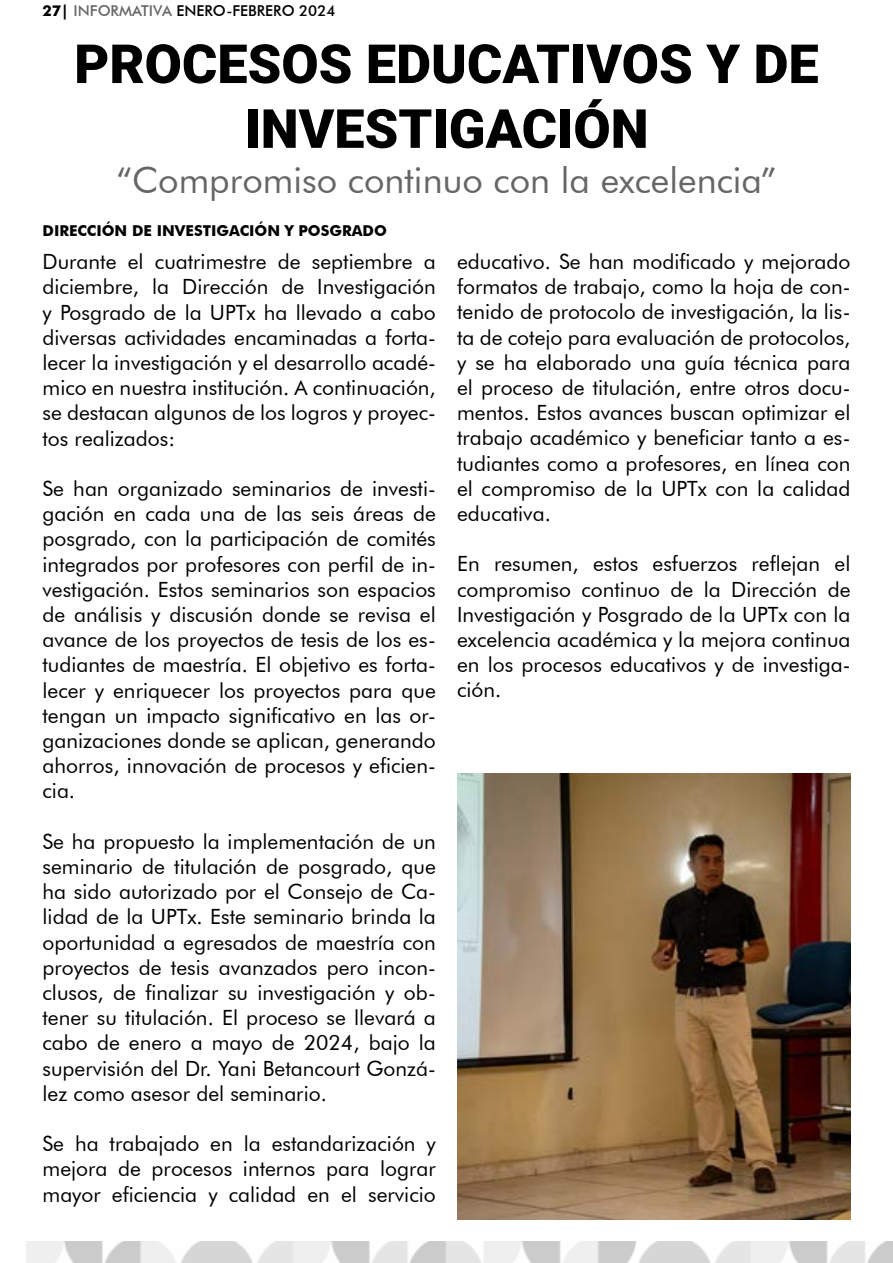
<style>
.page{position:relative;width:893px;height:1263px;background:#fff}
.page>*{position:absolute;margin:0;border:0;box-sizing:border-box;transform-origin:0 0}
.t1{font:900 54px/64.8px "Roboto";color:#000;text-align:center}
.t2{font:36px "Futura BT";color:#666}
.t3{font:21px/25.2px "Futura BT";color:#000;text-align:justify}
.t4{font:700 15px "Futura BT";color:#000}
.t5{font:500 15px "Futura BT";color:#000}
.s1{font-weight:700}
.s2{color:#666}
</style>
<div class="page">
<img style="left:457px;top:774px;width:393px;height:445px">
<img style="left:26px;top:1242px;width:867px;height:21px">
<p class="t5" style="left:43px;top:2px;width:294px"><span class="s1">27|</span> <span class="s2">INFORMATIVA</span> ENERO-FEBRERO 2024</p>
<h1 class="t1" style="left:74px;top:29px;width:746px">PROCESOS EDUCATIVOS Y DE<br>INVESTIGACIÓN</h1>
<h2 class="t2" style="left:116px;top:159px;width:662px">“Compromiso continuo con la excelencia”</h2>
<p class="t4" style="left:43px;top:221px;width:346px">DIRECCIÓN DE INVESTIGACIÓN Y POSGRADO</p>
<p class="t3" style="left:43px;top:249px;width:395px">Durante el cuatrimestre de septiembre a diciembre, la Dirección de Investigación y Posgrado de la UPTx ha llevado a cabo diversas actividades encaminadas a forta&shy;lecer la investigación y el desarrollo acadé&shy;mico en nuestra institución. A continuación, se destacan algunos de los logros y proyec&shy;tos realizados:</p>
<p class="t3" style="left:43px;top:476px;width:395px">Se han organizado seminarios de investi&shy;gación en cada una de las seis áreas de posgrado, con la participación de comités integrados por profesores con perfil de in&shy;vestigación. Estos seminarios son espacios de análisis y discusión donde se revisa el avance de los proyectos de tesis de los es&shy;tudiantes de maestría. El objetivo es forta&shy;lecer y enriquecer los proyectos para que tengan un impacto significativo en las or&shy;ganizaciones donde se aplican, generando ahorros, innovación de procesos y eficien&shy;cia.</p>
<p class="t3" style="left:43px;top:828px;width:395px">Se ha propuesto la implementación de un seminario de titulación de posgrado, que ha sido autorizado por el Consejo de Ca&shy;lidad de la UPTx. Este seminario brinda la oportunidad a egresados de maestría con proyectos de tesis avanzados pero incon&shy;clusos, de finalizar su investigación y ob&shy;tener su titulación. El proceso se llevará a cabo de enero a mayo de 2024, bajo la supervisión del Dr. Yani Betancourt Gonzá&shy;lez como asesor del seminario.</p>
<p class="t3" style="left:43px;top:1131px;width:395px">Se ha trabajado en la estandarización y mejora de procesos internos para lograr mayor eficiencia y calidad en el servicio</p>
<p class="t3" style="left:457px;top:249px;width:395px">educativo. Se han modificado y mejorado formatos de trabajo, como la hoja de con&shy;tenido de protocolo de investigación, la lis&shy;ta de cotejo para evaluación de protocolos, y se ha elaborado una guía técnica para el proceso de titulación, entre otros docu&shy;mentos. Estos avances buscan optimizar el trabajo académico y beneficiar tanto a es&shy;tudiantes como a profesores, en línea con el compromiso de la UPTx con la calidad educativa.</p>
<p class="t3" style="left:457px;top:551px;width:395px">En resumen, estos esfuerzos reflejan el compromiso continuo de la Dirección de Investigación y Posgrado de la UPTx con la excelencia académica y la mejora continua en los procesos educativos y de investiga&shy;ción.</p>
</div>
